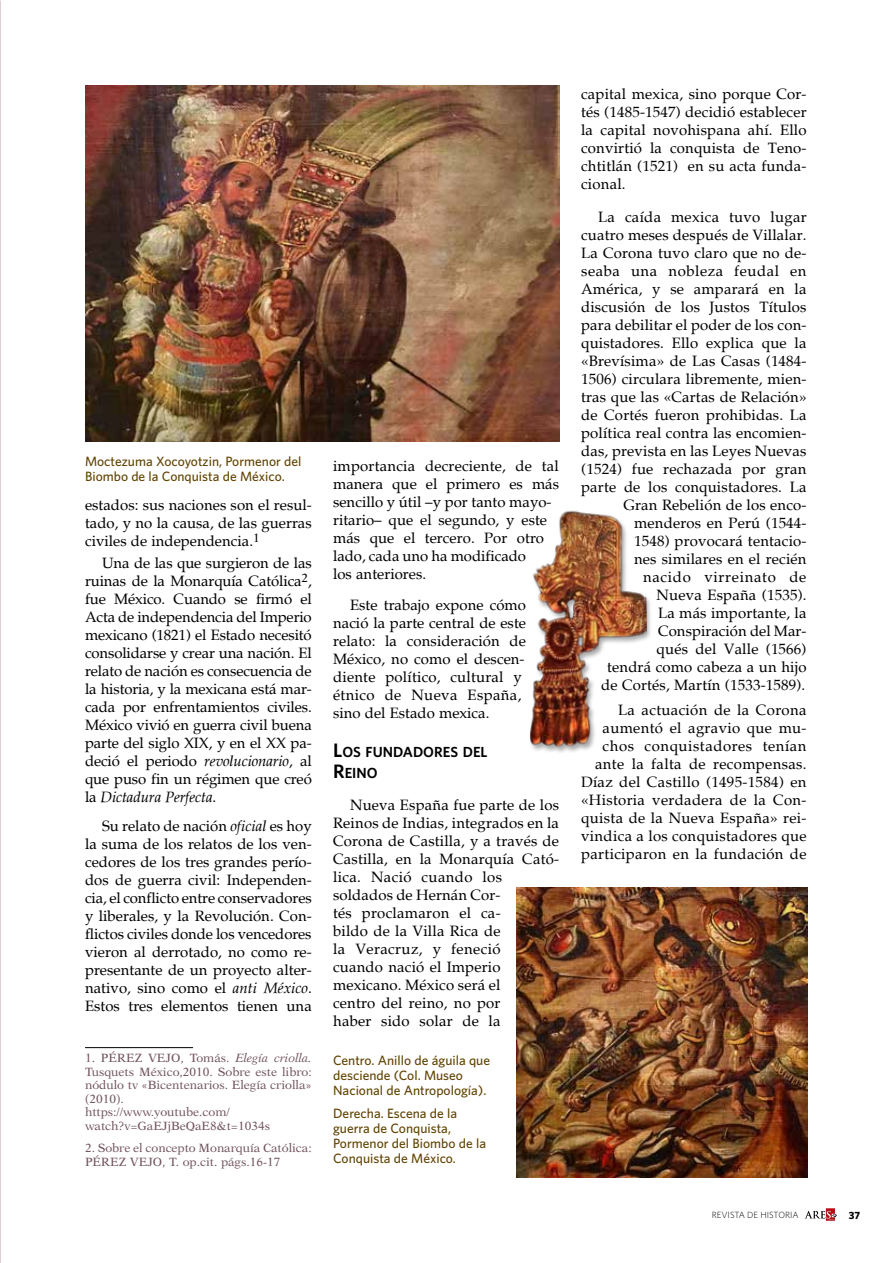
<style>
.page{position:relative;width:893px;height:1263px;background:#fff}
.page>*{position:absolute;margin:0;border:0;box-sizing:border-box;transform-origin:0 0}
.t1{font:15px/18px "Palatia";letter-spacing:.01em;color:#000;text-align:justify}
.t2{font:600 14.7px/21px "Whitney";color:#000}
.t3{font:500 13.5px/15px "Whitney";color:#614300}
.t4{font:12px/13.5px "New Aster";color:#71535c}
.t5{font:700 10.5px "Whitney";color:#000}
.t6{font:300 9px "Whitney";color:#000}
.s1{font-style:italic}
.s2{font-size:19.5px}
</style>
<div class="page">
<svg style="left:804px;top:1208px;width:33px;height:13px"></svg>
<hr style="left:85px;top:1047px;width:108px;height:1px;background:#000">
<img style="left:85px;top:85px;width:475px;height:356px">
<img style="left:516px;top:887px;width:292px;height:291px">
<div style="left:528px;top:511px;width:124px;height:243px;background:#000;opacity:.35"></div>
<img style="left:528px;top:510px;width:121px;height:237px">
<p class="t3" style="left:85px;top:453px;width:218px">Moctezuma Xocoyotzin, Pormenor del<br>Biombo de la Conquista de México.</p>
<p class="t1" style="left:85px;top:496px;width:228px">estados: sus naciones son el resul&shy;tado, y no la causa, de las guerras civiles de independencia.<sup>1</sup></p>
<p class="t1" style="left:85px;top:554px;width:228px;text-indent:17px">Una de las que surgieron de las ruinas de la Monarquía Católica<sup>2</sup>, fue México. Cuando se firmó el Acta de independencia del Imperio mexicano (1821) el Estado necesitó consolidarse y crear una nación. El relato de nación es consecuencia de la historia, y la mexicana está mar&shy;cada por enfrentamientos civiles.<br>México vivió en guerra civil buena parte del siglo XIX, y en el XX pa&shy;deció el periodo <span class="s1">revolucionario</span>, al que puso fin un régimen que creó la <span class="s1">Dictadura Perfecta</span>.</p>
<p class="t1" style="left:85px;top:817px;width:228px;text-indent:17px">Su relato de nación <span class="s1">oficial</span> es hoy la suma de los relatos de los ven&shy;cedores de los tres grandes perío&shy;dos de guerra civil: Independen&shy;cia, el conflicto entre conservadores y liberales, y la Revolución. Con&shy;flictos civiles donde los vencedores vieron al derrotado, no como re&shy;presentante de un proyecto alter&shy;nativo, sino como el <span class="s1">anti México</span>.<br>Estos tres elementos tienen una</p>
<p class="t4" style="left:85px;top:1051px;width:228px">1. PÉREZ VEJO, Tomás. <span class="s1">Elegía criolla.<br></span>Tusquets México,2010. Sobre este libro: nódulo tv «Bicentenarios. Elegía criolla» (2010).<br>https://www.youtube.com/ watch?v=GaEJjBeQaE8&amp;t=1034s</p>
<p class="t4" style="left:85px;top:1141px;width:228px">2. Sobre el concepto Monarquía Católica:<br>PÉREZ VEJO, T. op.cit. págs.16-17</p>
<p class="t1" style="left:333px;top:457px;width:227px;text-align:left">importancia decreciente, de tal manera que el primero es más sencillo y útil –y por tanto mayo&shy;ritario– que el segundo, y este más que el tercero. Por otro lado, cada uno ha modificado<br>los anteriores.</p>
<p class="t1" style="left:333px;top:596px;width:194px;text-align:left;text-indent:17px">Este trabajo expone cómo nació la parte central de este relato: la consideración de<br>México, no como el descen&shy;diente político, cultural y étnico de Nueva España, sino del Estado mexica.</p>
<p class="t2" style="left:333px;top:741px;width:155px"><span class="s2">L</span>OS FUNDADORES DEL<br><span class="s2">R</span>EINO</p>
<p class="t1" style="left:333px;top:796px;width:228px;text-align:left;text-indent:17px">Nueva España fue parte de los<br>Reinos de Indias, integrados en la<br>Corona de Castilla, y a través de<br>Castilla, en la Monarquía Cató&shy;lica. Nació cuando los soldados de Hernán Cor-<br>tés proclamaron el ca-<br>bildo de la Villa Rica de<br>la Veracruz, y feneció<br>cuando nació el Imperio mexicano. México será el<br>centro del reino, no por<br>haber sido solar de la</p>
<p class="t3" style="left:333px;top:1052px;width:158px">Centro. Anillo de águila que desciende (Col. Museo<br>Nacional de Antropología).</p>
<p class="t3" style="left:333px;top:1105px;width:154px">Derecha. Escena de la guerra de Conquista,<br>Pormenor del Biombo de la<br>Conquista de México.</p>
<p class="t1" style="left:581px;top:85px;width:227px">capital mexica, sino porque Cor&shy;tés (1485-1547) decidió establecer la capital novohispana ahí. Ello convirtió la conquista de Teno&shy;chtitlán (1521) en su acta funda&shy;cional.</p>
<p class="t1" style="left:581px;top:208px;width:227px;text-align:right">La caída mexica tuvo lugar cuatro meses después de Villalar.<br>La Corona tuvo claro que no de&shy;seaba una nobleza feudal en<br>América, y se amparará en la discusión de los Justos Títulos para debilitar el poder de los con&shy;quistadores. Ello explica que la «Brevísima» de Las Casas (1484-<br>1506) circulara libremente, mien&shy;tras que las «Cartas de Relación» de Cortés fueron prohibidas. La política real contra las encomien&shy;das, prevista en las Leyes Nuevas (1524) fue rechazada por gran parte de los conquistadores. La<br>Gran Rebelión de los enco&shy;menderos en Perú (1544-<br>1548) provocará tentacio-<br>nes similares en el recién<br>nacido virreinato de<br>Nueva España (1535).<br>La más importante, la<br>Conspiración del Mar-<br>qués del Valle (1566)<br>tendrá como cabeza a un hijo<br>de Cortés, Martín (1533-1589).</p>
<p class="t1" style="left:581px;top:701px;width:227px;text-align:right">La actuación de la Corona aumentó el agravio que mu&shy;chos conquistadores tenían ante la falta de recompensas.<br>Díaz del Castillo (1495-1584) en «Historia verdadera de la Con&shy;quista de la Nueva España» rei&shy;vindica a los conquistadores que participaron en la fundación de</p>
<p class="t6" style="left:712px;top:1210px;width:88px">REVISTA DE HISTORIA</p>
<p class="t5" style="left:849px;top:1209px;width:13px">37</p>
</div>
